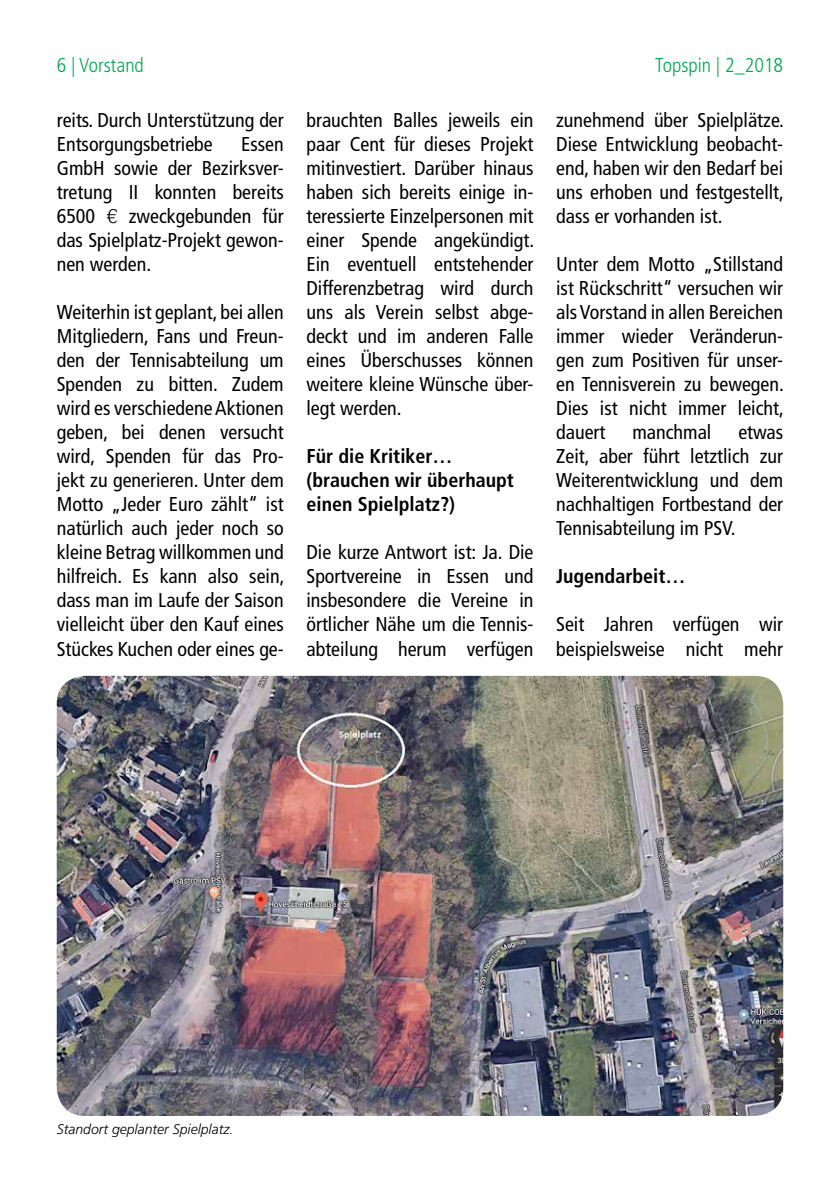
<style>
.page{position:relative;width:840px;height:1191px;background:#fff}
.page>*{position:absolute;margin:0;border:0;box-sizing:border-box;transform-origin:0 0}
.t1{font:condensed 20px/24px "Frutiger";color:#000;text-align:justify}
.t2{font:700 condensed 20px/24px "Frutiger";color:#000}
.t3{font:300 condensed 20px "Frutiger";color:#00a852}
.t4{font:italic 300 14px "Frutiger";color:#000}
.s1{font-family:"Helvetica";font-weight:300;font-stretch:normal}
</style>
<div class="page">
<img style="left:57px;top:676px;width:725px;height:440px">
<p class="t3" style="left:57px;top:53px;width:89px">6 | Vorstand</p>
<p class="t3" style="left:654px;top:53px;width:130px">Topspin | 2_2018</p>
<p class="t1" style="left:57px;top:108px;width:228px">reits. Durch Unterstützung der<br>Entsorgungsbetriebe</p>
<p class="t1" style="left:306px;top:108px;width:229px">brauchten Balles jeweils ein paar Cent für dieses Projekt mitinvestiert. Darüber hinaus haben sich bereits einige in&shy;teressierte Einzelpersonen mit einer Spende angekündigt.<br>Ein eventuell entstehender Differenzbetrag wird durch uns als Verein selbst abge&shy;deckt und im anderen Falle eines Überschusses können weitere kleine Wünsche über&shy;legt werden.</p>
<p class="t2" style="left:306px;top:444px;width:209px">Für die Kritiker… (brauchen wir überhaupt einen Spielplatz?)</p>
<p class="t1" style="left:306px;top:540px;width:228px">Die kurze Antwort ist: Ja. Die Sportvereine in Essen und insbesondere die Vereine in örtlicher Nähe um die Tennis&shy;abteilung herum verfügen</p>
<p class="t1" style="left:556px;top:108px;width:229px">zunehmend über Spielplätze.<br>Diese Entwicklung beobacht&shy;end, haben wir den Bedarf bei uns erhoben und festgestellt, dass er vorhanden ist.</p>
<p class="t1" style="left:556px;top:252px;width:229px">Unter dem Motto „Stillstand ist Rückschritt“ versuchen wir als Vorstand in allen Bereichen immer wieder Veränderun&shy;gen zum Positiven für unser&shy;en Tennisverein zu bewegen.<br>Dies ist nicht immer leicht, dauert</p>
<p class="t1" style="left:57px;top:132px;width:228px;text-indent:184px">Essen GmbH sowie der Bezirksver&shy;tretung II konnten bereits 6500 <span class="s1">€</span> zweckgebunden für das Spielplatz-Projekt gewon&shy;nen werden.</p>
<p class="t1" style="left:57px;top:300px;width:229px">Weiterhin ist geplant, bei allen Mitgliedern, Fans und Freun&shy;den der Tennisabteilung um Spenden zu bitten. Zudem wird es verschiedene Aktionen geben, bei denen versucht wird, Spenden für das Pro&shy;jekt zu generieren. Unter dem Motto „Jeder Euro zählt“ ist natürlich auch jeder noch so kleine Betrag willkommen und hilfreich. Es kann also sein, dass man im Laufe der Saison vielleicht über den Kauf eines Stückes Kuchen oder eines ge-</p>
<p class="t1" style="left:632px;top:420px;width:80px">manchmal</p>
<p class="t1" style="left:556px;top:420px;width:228px;text-indent:182px">etwas Zeit, aber führt letztlich zur Weiterentwicklung und dem nachhaltigen Fortbestand der Tennisabteilung im PSV.</p>
<p class="t2" style="left:556px;top:564px;width:131px">Jugendarbeit…</p>
<p class="t1" style="left:556px;top:612px;width:228px">Seit Jahren verfügen wir beispielsweise nicht mehr</p>
<p class="t4" style="left:57px;top:1121px;width:178px">Standort geplanter Spielplatz.</p>
</div>
